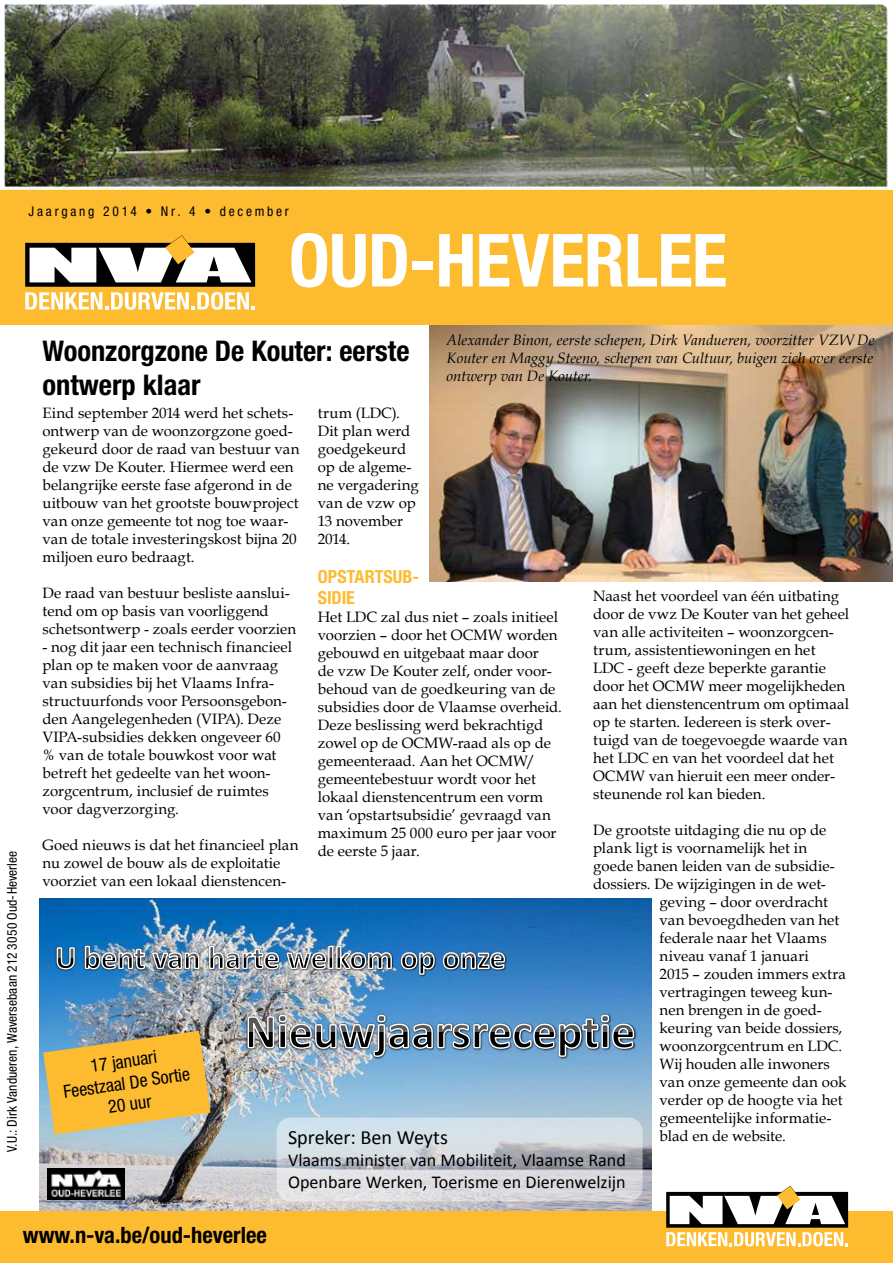
<style>
.page{position:relative;width:893px;height:1263px;background:#fff}
.page>*{position:absolute;margin:0;border:0;box-sizing:border-box;transform-origin:0 0}
.t1{font:700 condensed 73.5px "Helvetica Neue LT Std";letter-spacing:-.01em;color:#fff}
.t2{font:700 condensed 28.5px/34.2px "Helvetica Neue LT Std";color:#000}
.t3{font:700 condensed 22.5px "Helvetica Neue LT Std";color:#000}
.t4{font:20.25px "Calibri";color:#000}
.t5{font:18.15px/21.8px "Calibri";color:#000}
.t6{font:condensed 18px/21.6px "Helvetica Neue LT Std";color:#000;text-align:center}
.t7{font:700 condensed 18px/21px "Helvetica Neue LT Std";color:#fdbb30}
.t8{font:15px/18px "Book Antiqua";letter-spacing:.005em;color:#000}
.t9{font:italic 15px/18px "Book Antiqua";color:#000;text-align:justify}
.t10{font:condensed 13.5px "Helvetica Neue LT Std";letter-spacing:.01em;color:#000}
.t11{font:condensed 13.5px "Helvetica Neue LT Std";letter-spacing:.205em;color:#000}
</style>
<div class="page">
<img style="left:0;top:4px;width:893px;height:187px">
<div style="left:0;top:1211px;width:893px;height:52px;background:#fdbb30"></div>
<svg style="left:666px;top:1186px;width:182px;height:60px"></svg>
<div style="left:0;top:191px;width:893px;height:134px;background:#fdbb30"></div>
<svg style="left:25px;top:235px;width:230px;height:75px"></svg>
<img style="left:39px;top:899px;width:612px;height:311px">
<img style="left:39px;top:926px;width:445px;height:73px">
<img style="left:484px;top:926px;width:51px;height:58px">
<img style="left:213px;top:984px;width:390px;height:108px">
<img style="left:603px;top:984px;width:48px;height:108px">
<img style="left:56px;top:943px;width:450px;height:34px">
<img style="left:247px;top:1014px;width:388px;height:44px">
<div style="left:277px;top:1117px;width:366px;height:84px;background:#fff;border-radius:14px;opacity:.46"></div>
<img style="left:48px;top:1169px;width:77px;height:31px">
<svg style="left:43px;top:1031px;width:168px;height:103px;background:#dfb653"></svg>
<img style="left:430px;top:325px;width:463px;height:256px">
<p class="t11" style="left:28px;top:203px;width:262px">Jaargang 2014 • Nr. 4 • december</p>
<p class="t10" style="left:4px;top:1152px;width:303px;rotate:-90deg">V.U.: Dirk Vandueren, Waversebaan 212 3050 Oud-Heverlee</p>
<h1 class="t1" style="left:289px;top:216px;width:440px">OUD-HEVERLEE</h1>
<p class="t9" style="left:446px;top:331px;width:430px">Alexander Binon, eerste schepen, Dirk Vandueren, voorzitter VZW De Kouter en Maggy Steeno, schepen van Cultuur, buigen zich over eerste ontwerp van De Kouter.</p>
<h2 class="t2" style="left:43px;top:333px;width:369px">Woonzorgzone De Kouter: eerste ontwerp klaar</h2>
<p class="t8" style="left:43px;top:404px;width:258px">Eind september 2014 werd het schets&shy;ontwerp van de woonzorgzone goed&shy;gekeurd door de raad van bestuur van de vzw De Kouter. Hiermee werd een belangrijke eerste fase afgerond in de uitbouw van het grootste bouwproject van onze gemeente tot nog toe waar&shy;van de totale investeringskost bijna 20 miljoen euro bedraagt.</p>
<p class="t8" style="left:43px;top:584px;width:255px">De raad van bestuur besliste aanslui&shy;tend om op basis van voorliggend schetsontwerp - zoals eerder voorzien</p>
<p class="t8" style="left:43px;top:638px;width:251px">- nog dit jaar een technisch financieel plan op te maken voor de aanvraag van subsidies bij het Vlaams Infra&shy;structuurfonds voor Persoonsgebon&shy;den Aangelegenheden (VIPA). Deze VIPA-subsidies dekken ongeveer 60 % van de totale bouwkost voor wat betreft het gedeelte van het woon&shy;zorgcentrum, inclusief de ruimtes voor dagverzorging.</p>
<p class="t8" style="left:43px;top:836px;width:258px">Goed nieuws is dat het financieel plan nu zowel de bouw als de exploitatie voorziet van een lokaal dienstencen-</p>
<p class="t8" style="left:318px;top:404px;width:102px">trum (LDC).<br>Dit plan werd goedgekeurd op de algeme&shy;ne vergadering van de vzw op<br>13 november<br>2014.</p>
<p class="t7" style="left:318px;top:566px;width:103px">OPSTARTSUB-<br>SIDIE</p>
<p class="t8" style="left:318px;top:608px;width:246px">Het LDC zal dus niet – zoals initieel voorzien – door het OCMW worden gebouwd en uitgebaat maar door<br>de vzw De Kouter zelf, onder voor&shy;behoud van de goedkeuring van de subsidies door de Vlaamse overheid.<br>Deze beslissing werd bekrachtigd zowel op de OCMW-raad als op de gemeenteraad. Aan het OCMW/ gemeentebestuur wordt voor het lokaal dienstencentrum een vorm van ‘opstartsubsidie’ gevraagd van maximum 25 000 euro per jaar voor de eerste 5 jaar.</p>
<p class="t8" style="left:593px;top:586px;width:258px">Naast het voordeel van één uitbating door de vwz De Kouter van het geheel van alle activiteiten – woonzorgcen&shy;trum, assistentiewoningen en het LDC - geeft deze beperkte garantie door het OCMW meer mogelijkheden aan het dienstencentrum om optimaal op te starten. Iedereen is sterk over&shy;tuigd van de toegevoegde waarde van het LDC en van het voordeel dat het OCMW van hieruit een meer onder&shy;steunende rol kan bieden.</p>
<p class="t8" style="left:593px;top:820px;width:235px">De grootste uitdaging die nu op de</p>
<p class="t8" style="left:593px;top:838px;width:216px">plank ligt is voornamelijk het in</p>
<p class="t8" style="left:593px;top:856px;width:243px">goede banen leiden van de subsidie-</p>
<p class="t8" style="left:593px;top:874px;width:234px">dossiers. De wijzigingen in de wet-</p>
<p class="t8" style="left:660px;top:892px;width:170px">geving – door overdracht</p>
<p class="t8" style="left:660px;top:910px;width:181px">van bevoegdheden van het</p>
<p class="t8" style="left:660px;top:928px;width:169px">federale naar het Vlaams</p>
<p class="t8" style="left:660px;top:946px;width:151px">niveau vanaf 1 januari</p>
<p class="t8" style="left:660px;top:964px;width:188px">2015 – zouden immers extra</p>
<p class="t8" style="left:660px;top:982px;width:175px">vertragingen teweeg kun-</p>
<p class="t8" style="left:660px;top:1000px;width:164px">nen brengen in de goed-</p>
<p class="t8" style="left:660px;top:1018px;width:184px">keuring van beide dossiers,</p>
<p class="t8" style="left:660px;top:1036px;width:184px">woonzorgcentrum en LDC.</p>
<p class="t8" style="left:660px;top:1054px;width:172px">Wij houden alle inwoners</p>
<p class="t8" style="left:660px;top:1072px;width:188px">van onze gemeente dan ook</p>
<p class="t8" style="left:660px;top:1090px;width:185px">verder op de hoogte via het</p>
<p class="t8" style="left:660px;top:1108px;width:173px">gemeentelijke informatie-</p>
<p class="t6" style="left:59px;top:1059px;width:129px;rotate:-8deg">17 januari<br>Feestzaal De Sortie<br>20 uur</p>
<h3 class="t4" style="left:288px;top:1123px;width:161px">Spreker: Ben Weyts</h3>
<p class="t8" style="left:660px;top:1126px;width:128px">blad en de website.</p>
<p class="t5" style="left:288px;top:1149px;width:339px">Vlaams minister van Mobiliteit, Vlaamse Rand<br>Openbare Werken, Toerisme en Dierenwelzijn</p>
<h3 class="t3" style="left:23px;top:1221px;width:246px">www.n-va.be/oud-heverlee</h3>
</div>
